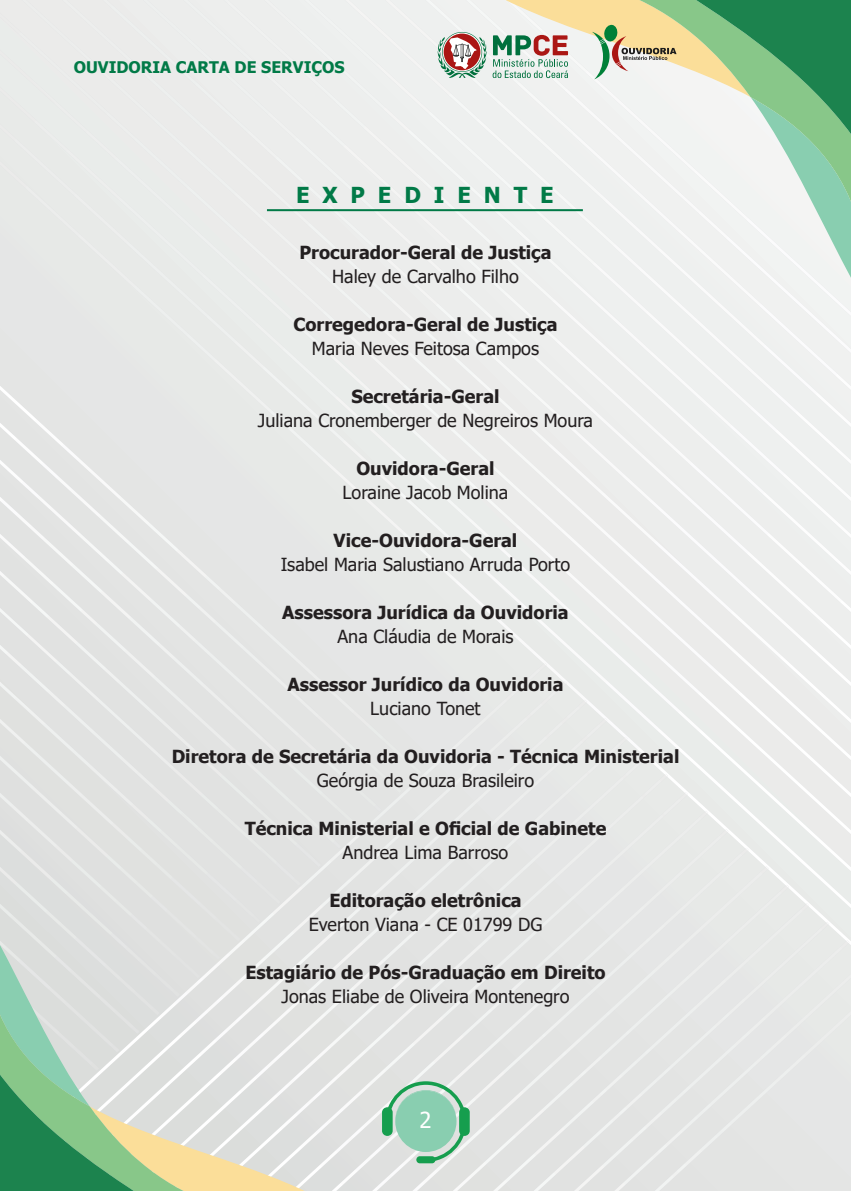
<style>
.page{position:relative;width:851px;height:1191px;background:#fff}
.page>*{position:absolute;margin:0;border:0;box-sizing:border-box;transform-origin:0 0}
.TEXTO_TAHOMA_paragrafo{font:700 22px "Tahoma";color:#017a47}
.t1{font:22px "Tahoma";color:#fff}
.TEXTO_TAHOMA_paragrafo-2{font:700 18px "Tahoma";color:#231f20}
.TEXTO_TAHOMA_paragrafo-3{font:18px "Tahoma";color:#231f20}
.t2{font:700 16px "Tahoma";color:#017a47}
</style>
<div class="page">
<div style="left:0;top:41px;width:437px;height:37px;background:#ecedec"></div>
<div style="left:0;top:78px;width:437px;height:37px;background:#ecedec"></div>
<div style="left:0;top:115px;width:437px;height:37px;background:#ebecea"></div>
<div style="left:0;top:376px;width:422px;height:287px;background:#e7e9e7"></div>
<div style="left:0;top:413px;width:401px;height:250px;background:#e7e9e7"></div>
<div style="left:0;top:450px;width:381px;height:213px;background:#e5e6e6"></div>
<div style="left:0;top:487px;width:361px;height:176px;background:#e5e6e6"></div>
<div style="left:0;top:524px;width:341px;height:139px;background:#e5e6e6"></div>
<div style="left:0;top:561px;width:321px;height:102px;background:#e4e5e4"></div>
<img style="left:0;top:598px;width:301px;height:65px">
<img style="left:0;top:635px;width:280px;height:28px">
<div style="left:0;top:663px;width:546px;height:19px;background:#e4e5e4"></div>
<img style="left:0;top:682px;width:566px;height:243px">
<img style="left:37px;top:700px;width:549px;height:225px">
<div style="left:78px;top:719px;width:528px;height:206px;background:#e2e3e2"></div>
<div style="left:118px;top:737px;width:508px;height:188px;background:#e2e3e2"></div>
<div style="left:158px;top:756px;width:488px;height:169px;background:#e2e3e2"></div>
<div style="left:199px;top:774px;width:468px;height:151px;background:#e3e4e3"></div>
<div style="left:239px;top:793px;width:448px;height:132px;background:#e3e4e3"></div>
<div style="left:279px;top:811px;width:428px;height:114px;background:#e4e5e4"></div>
<img style="left:320px;top:830px;width:407px;height:361px">
<img style="left:360px;top:848px;width:387px;height:343px">
<img style="left:400px;top:867px;width:368px;height:324px">
<img style="left:441px;top:885px;width:346px;height:306px">
<img style="left:481px;top:904px;width:327px;height:287px">
<img style="left:521px;top:922px;width:307px;height:269px">
<div style="left:562px;top:941px;width:286px;height:250px;background:#e4e5e4"></div>
<div style="left:602px;top:967px;width:248px;height:224px;background:#e4e5e4"></div>
<div style="left:642px;top:1004px;width:208px;height:187px;background:#e4e5e4"></div>
<svg style="left:0;top:925px;width:327px;height:266px;background:#c6d6c6"></svg>
<div style="left:416px;top:1156px;width:19px;height:7px;background:#169e4e;border-radius:3px"></div>
<div style="left:382px;top:1107px;width:10px;height:28px;background:#169e4e;border-radius:5px"></div>
<div style="left:459px;top:1107px;width:10px;height:28px;background:#169e4e;border-radius:5px"></div>
<svg style="left:385px;top:1081px;width:81px;height:80px;background:#9bcfb5"></svg>
<svg style="left:437px;top:0;width:413px;height:296px"></svg>
<hr style="left:267px;top:209px;width:315px;height:2px;background:#017a47">
<p class="t2" style="left:74px;top:56px;width:272px">OUVIDORIA CARTA DE SERVIÇOS</p>
<p class="TEXTO_TAHOMA_paragrafo" style="left:296px;top:180px;width:259px">E X P E D I E N T E</p>
<p class="TEXTO_TAHOMA_paragrafo-2" style="left:299px;top:240px;width:254px">Procurador-Geral de Justiça</p>
<p class="TEXTO_TAHOMA_paragrafo-3" style="left:332px;top:264px;width:188px">Haley de Carvalho Filho</p>
<p class="TEXTO_TAHOMA_paragrafo-2" style="left:293px;top:312px;width:265px">Corregedora-Geral de Justiça</p>
<p class="TEXTO_TAHOMA_paragrafo-3" style="left:312px;top:336px;width:229px">Maria Neves Feitosa Campos</p>
<p class="TEXTO_TAHOMA_paragrafo-2" style="left:351px;top:384px;width:150px">Secretária-Geral</p>
<p class="TEXTO_TAHOMA_paragrafo-3" style="left:258px;top:408px;width:336px">Juliana Cronemberger de Negreiros Moura</p>
<p class="TEXTO_TAHOMA_paragrafo-2" style="left:356px;top:456px;width:140px">Ouvidora-Geral</p>
<p class="TEXTO_TAHOMA_paragrafo-3" style="left:342px;top:480px;width:167px">Loraine Jacob Molina</p>
<p class="TEXTO_TAHOMA_paragrafo-2" style="left:333px;top:528px;width:185px">Vice-Ouvidora-Geral</p>
<p class="TEXTO_TAHOMA_paragrafo-3" style="left:281px;top:552px;width:291px">Isabel Maria Salustiano Arruda Porto</p>
<p class="TEXTO_TAHOMA_paragrafo-2" style="left:282px;top:600px;width:288px">Assessora Jurídica da Ouvidoria</p>
<p class="TEXTO_TAHOMA_paragrafo-3" style="left:337px;top:624px;width:177px">Ana Cláudia de Morais</p>
<p class="TEXTO_TAHOMA_paragrafo-2" style="left:287px;top:672px;width:277px">Assessor Jurídico da Ouvidoria</p>
<p class="TEXTO_TAHOMA_paragrafo-3" style="left:370px;top:696px;width:112px">Luciano Tonet</p>
<p class="TEXTO_TAHOMA_paragrafo-2" style="left:172px;top:744px;width:509px">Diretora de Secretária da Ouvidoria - Técnica Ministerial</p>
<p class="TEXTO_TAHOMA_paragrafo-3" style="left:317px;top:768px;width:219px">Geórgia de Souza Brasileiro</p>
<p class="TEXTO_TAHOMA_paragrafo-2" style="left:245px;top:816px;width:363px">Técnica Ministerial e Oficial de Gabinete</p>
<p class="TEXTO_TAHOMA_paragrafo-3" style="left:342px;top:840px;width:167px">Andrea Lima Barroso</p>
<p class="TEXTO_TAHOMA_paragrafo-2" style="left:329px;top:888px;width:194px">Editoração eletrônica</p>
<p class="TEXTO_TAHOMA_paragrafo-3" style="left:308px;top:912px;width:235px">Everton Viana - CE 01799 DG</p>
<p class="TEXTO_TAHOMA_paragrafo-2" style="left:245px;top:960px;width:362px">Estagiário de Pós-Graduação em Direito</p>
<p class="TEXTO_TAHOMA_paragrafo-3" style="left:281px;top:984px;width:289px">Jonas Eliabe de Oliveira Montenegro</p>
<p class="t1" style="left:419px;top:1105px;width:14px">2</p>
</div>
